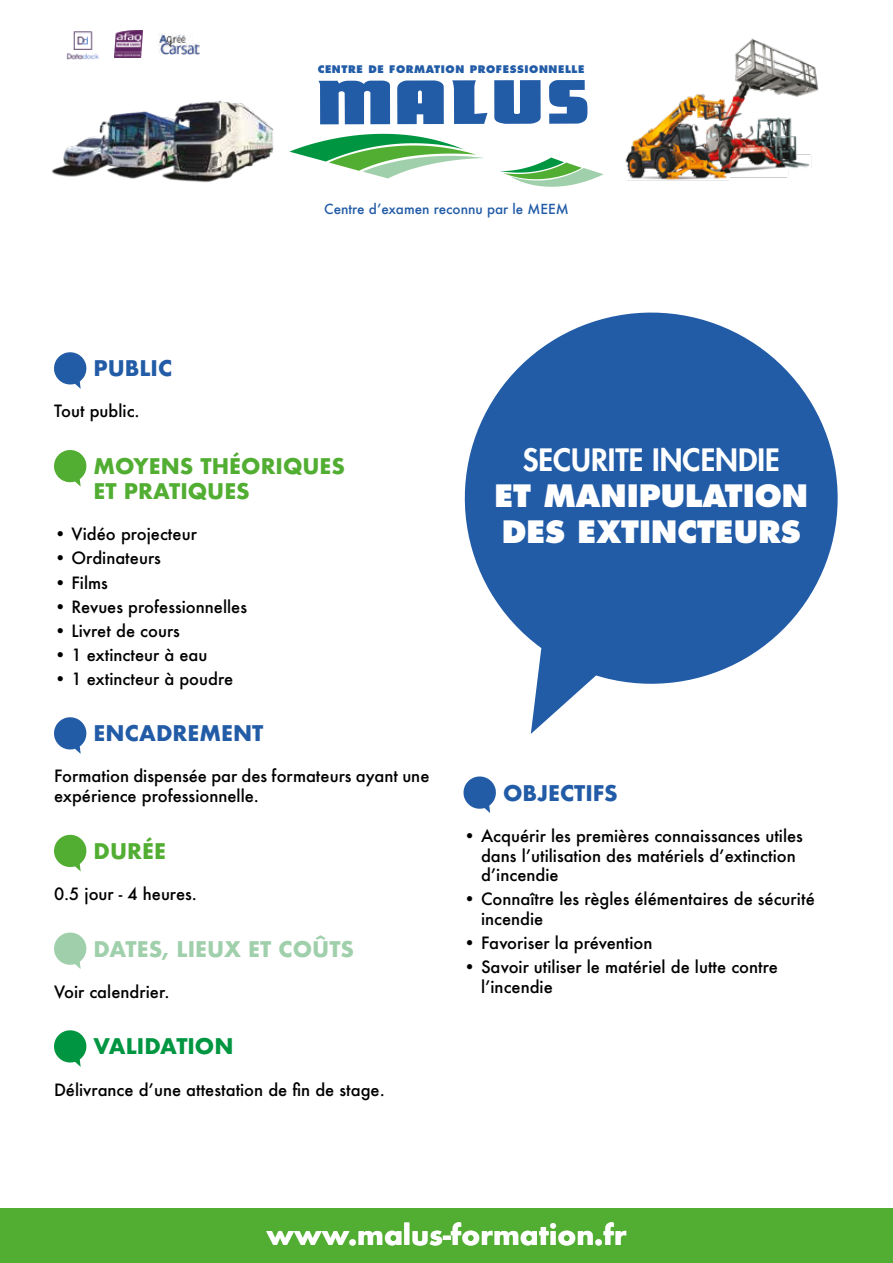
<style>
.page{position:relative;width:893px;height:1263px;background:#fff}
.page>*{position:absolute;margin:0;border:0;box-sizing:border-box;transform-origin:0 0}
.t1{font:800 30px/36px "Futura";color:#fff}
.t2{font:800 30px "Futura";color:#fff}
.t3{font:700 27px "Futura";color:#fff}
.t4{font:700 21px/25.2px "Futura";color:#52ae32}
.t5{font:700 21px "Futura";color:#225ca7}
.t6{font:700 21px "Futura";color:#a0d0ab}
.t7{font:700 21px "Futura";color:#009641}
.t8{font:500 16.5px/19.8px "Futura";color:#000}
.t9{font:500 13.5px "Futura";color:#225ca7}
.t10{font:800 10.2px "Futura";letter-spacing:.06em;color:#225ca7}
</style>
<div class="page">
<svg style="left:549px;top:80px;width:39px;height:44px"></svg>
<svg style="left:318px;top:81px;width:72px;height:43px;background:#4677b5"></svg>
<svg style="left:452px;top:80px;width:35px;height:44px"></svg>
<svg style="left:494px;top:80px;width:47px;height:44px;background:#4072b3"></svg>
<svg style="left:397px;top:80px;width:47px;height:44px;background:#366aaf"></svg>
<svg style="left:500px;top:158px;width:104px;height:29px"></svg>
<svg style="left:289px;top:134px;width:195px;height:44px"></svg>
<img style="left:51px;top:100px;width:223px;height:83px">
<img style="left:625px;top:38px;width:194px;height:143px">
<div style="left:0;top:1209px;width:893px;height:54px;background:#52ae32"></div>
<img style="left:114px;top:30px;width:29px;height:27px">
<img style="left:66px;top:31px;width:33px;height:29px">
<img style="left:159px;top:34px;width:41px;height:20px">
<svg style="left:54px;top:352px;width:33px;height:37px"></svg>
<svg style="left:54px;top:450px;width:33px;height:37px"></svg>
<svg style="left:54px;top:717px;width:33px;height:37px"></svg>
<svg style="left:54px;top:834px;width:33px;height:37px"></svg>
<svg style="left:54px;top:932px;width:33px;height:37px"></svg>
<svg style="left:54px;top:1030px;width:33px;height:37px"></svg>
<svg style="left:463px;top:776px;width:33px;height:37px"></svg>
<svg style="left:464px;top:312px;width:374px;height:422px;fill:#225ca7"></svg>
<p class="t10" style="left:318px;top:63px;width:268px">CENTRE DE FORMATION PROFESSIONNELLE</p>
<p class="t9" style="left:324px;top:200px;width:246px">Centre d’examen reconnu par le MEEM</p>
<p class="t5" style="left:94px;top:353px;width:80px">PUBLIC</p>
<p class="t8" style="left:54px;top:401px;width:87px">Tout public.</p>
<p class="t4" style="left:94px;top:454px;width:253px">MOYENS THÉORIQUES<br>ET PRATIQUES</p>
<p class="t8" style="left:54px;top:524px;width:144px">• Vidéo projecteur</p>
<p class="t8" style="left:54px;top:548px;width:108px">• Ordinateurs</p>
<p class="t8" style="left:54px;top:572px;width:55px">• Films</p>
<p class="t8" style="left:54px;top:596px;width:195px">• Revues professionnelles</p>
<p class="t8" style="left:54px;top:620px;width:127px">• Livret de cours</p>
<p class="t8" style="left:54px;top:644px;width:155px">• 1 extincteur à eau</p>
<p class="t8" style="left:54px;top:668px;width:181px">• 1 extincteur à poudre</p>
<p class="t5" style="left:94px;top:718px;width:171px">ENCADREMENT</p>
<p class="t8" style="left:54px;top:766px;width:377px">Formation dispensée par des formateurs ayant une expérience professionnelle.</p>
<p class="t4" style="left:94px;top:838px;width:74px">DURÉE</p>
<p class="t8" style="left:54px;top:884px;width:144px">0.5 jour - 4 heures.</p>
<p class="t6" style="left:94px;top:934px;width:262px">DATES, LIEUX ET COÛTS</p>
<p class="t8" style="left:54px;top:981px;width:117px">Voir calendrier.</p>
<p class="t7" style="left:94px;top:1031px;width:141px">VALIDATION</p>
<p class="t8" style="left:54px;top:1079px;width:332px">Délivrance d’une attestation de fin de stage.</p>
<h1 class="t2" style="left:523px;top:441px;width:258px">SECURITE INCENDIE</h1>
<h1 class="t1" style="left:494px;top:478px;width:315px">ET MANIPULATION<br>DES EXTINCTEURS</h1>
<p class="t5" style="left:503px;top:777px;width:116px">OBJECTIFS</p>
<p class="t8" style="left:481px;top:825px;width:323px;text-indent:-18px">• Acquérir les premières connaissances utiles dans l’utilisation des matériels d’extinction d’incendie</p>
<p class="t8" style="left:481px;top:889px;width:335px;text-indent:-18px">• Connaître les règles élémentaires de sécurité incendie</p>
<p class="t8" style="left:463px;top:933px;width:190px">• Favoriser la prévention</p>
<p class="t8" style="left:481px;top:957px;width:298px;text-indent:-18px">• Savoir utiliser le matériel de lutte contre l’incendie</p>
<h2 class="t3" style="left:266px;top:1215px;width:362px">www.malus-formation.fr</h2>
</div>
